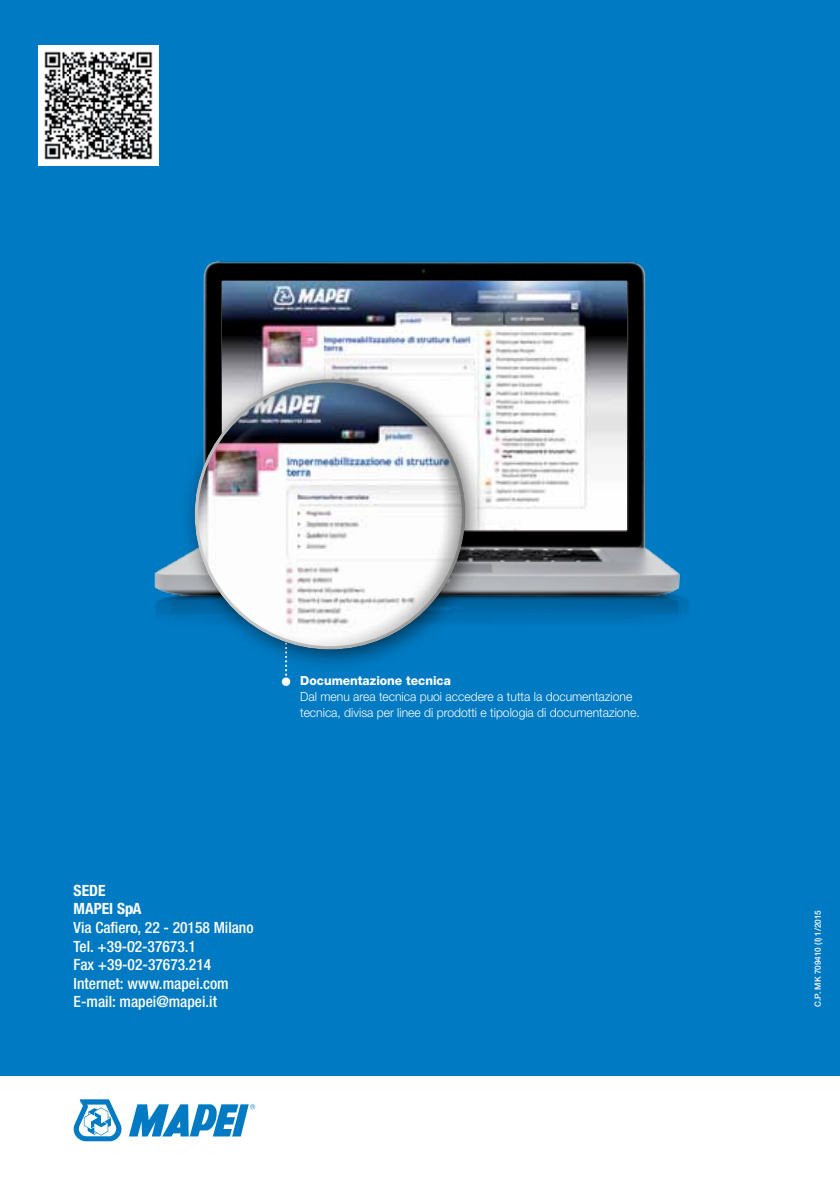
<style>
.page{position:relative;width:840px;height:1191px;background:#fff}
.page>*{position:absolute;margin:0;border:0;box-sizing:border-box;transform-origin:0 0}
.t1{font:500 condensed 15.6px/18.6px "Helvetica Neue LTW1 G";color:#fff}
.t2{font:700 condensed 15.6px/18.6px "Helvetica Neue LTW1 G";color:#fff}
.t3{font:300 12.6px/16px "Helvetica Neue LTW1 G";color:#fff;scale:.96 1}
.t4{font:800 12.6px "Helvetica Neue LTW1 G";color:#fff;scale:.96 1}
.t5{font:500 8.4px "Helvetica Neue LTW1 G";letter-spacing:-.005em;color:#fff}
</style>
<div class="page">
<div style="left:0;top:0;width:839px;height:1191px;background:#007ac2"></div>
<img style="left:39px;top:45px;width:119px;height:120px">
<hr style="left:839px;top:0;width:1px;height:149px;background:#636466">
<hr style="left:839px;top:154px;width:1px;height:68px;background:#f38ab3">
<div style="left:0;top:1076px;width:839px;height:115px;background:#fff"></div>
<svg style="left:129px;top:1104px;width:126px;height:32px"></svg>
<svg style="left:74px;top:1099px;width:47px;height:42px"></svg>
<img style="left:161px;top:261px;width:513px;height:308px">
<img style="left:222px;top:281px;width:404px;height:248px">
<img style="left:154px;top:569px;width:534px;height:117px">
<div style="left:282px;top:677px;width:8px;height:9px;background:#fff;border-radius:50%"></div>
<div style="left:180px;top:365px;width:308px;height:307px;background:#000;opacity:.55"></div>
<div style="left:193px;top:378px;width:275px;height:274px;background:#000;opacity:.75"></div>
<p class="t4" style="left:300px;top:673px;width:158px">Documentazione tecnica</p>
<p class="t3" style="left:300px;top:688px;width:355px">Dal menu area tecnica puoi accedere a tutta la documentazione tecnica, divisa per linee di prodotti e tipologia di documentazione.</p>
<p class="t2" style="left:74px;top:881px;width:69px">SEDE<br>MAPEI SpA</p>
<p class="t1" style="left:74px;top:918px;width:181px">Via Cafiero, 22 - 20158 Milano<br>Tel. +39-02-37673.1<br>Fax +39-02-37673.214<br>Internet: www.mapei.com<br>E-mail: mapei@mapei.it</p>
<p class="t5" style="left:812px;top:1006px;width:98px;rotate:-90deg">C.P. MK 709410 (I) 1/2015</p>
</div>
